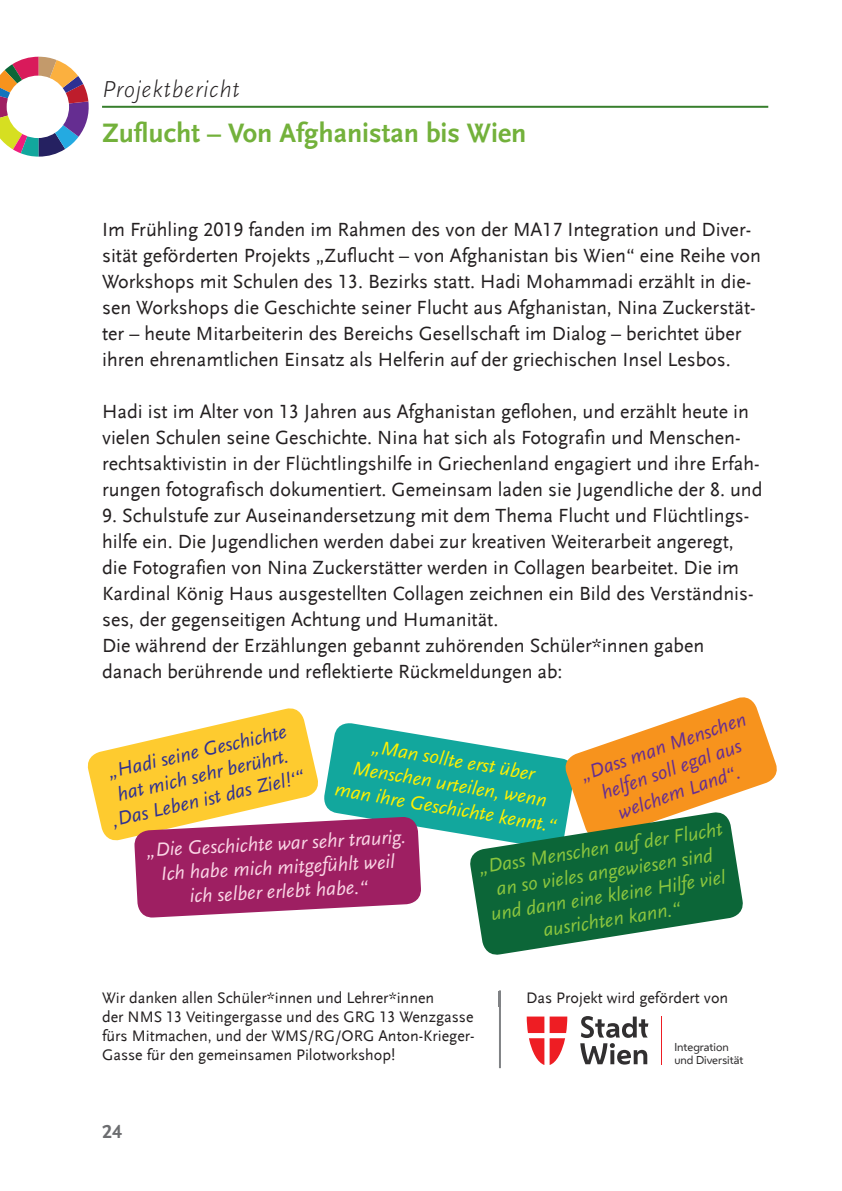
<style>
.page{position:relative;width:842px;height:1191px;background:#fff}
.page>*{position:absolute;margin:0;border:0;box-sizing:border-box;transform-origin:0 0}
.t1{font:700 28px "Scala Sans LF";color:#73b13b}
.t2{font:italic 300 24px "Scala Sans OT";letter-spacing:.025em;color:#231f20}
.t3{font:20px/26px "Scala Sans LF";color:#231f20}
.t4{font:italic 20px/24px "Scala Sans LF";color:#8bc63e;text-align:center}
.t5{font:italic 20px/24px "Scala Sans LF";color:#fad5e5;text-align:center}
.t6{font:italic 20px/24px "Scala Sans LF";color:#fff101;text-align:center}
.t7{font:italic 20px/24px "Scala Sans LF";color:#2e3092;text-align:center}
.t8{font:italic 20px/24px "Scala Sans LF";color:#652d91;text-align:center}
.t9{font:700 20px "Scala Sans LF";color:#6c6d70}
.t10{font:16px/19.2px "Scala Sans LF";color:#231f20;text-align:justify}
.t11{font:10.8px/13px "Wiener Melange";color:#312f30}
</style>
<div class="page">
<svg style="left:0;top:57px;width:89px;height:100px"></svg>
<div style="left:7px;top:76px;width:62px;height:62px;background:#fff;border-radius:50%"></div>
<hr style="left:102px;top:106px;width:666px;height:2px;background:#377e2c">
<svg style="left:87px;top:697px;width:690px;height:221px"></svg>
<svg style="left:468px;top:810px;width:277px;height:145px;fill:#0c6638"></svg>
<svg style="left:527px;top:1016px;width:17px;height:49px"></svg>
<svg style="left:550px;top:1016px;width:17px;height:49px"></svg>
<svg style="left:580px;top:1016px;width:68px;height:48px"></svg>
<hr style="left:661px;top:1016px;width:1px;height:49px;background:#ee1d23">
<hr style="left:499px;top:1006px;width:2px;height:62px;background:#808285">
<svg style="left:499px;top:990px;width:2px;height:16px"></svg>
<p class="t2" style="left:102px;top:77px;width:139px">Projektbericht</p>
<h1 class="t1" style="left:102px;top:118px;width:426px">Zuflucht – Von Afghanistan bis Wien</h1>
<p class="t3" style="left:102px;top:217px;width:660px">Im Frühling 2019 fanden im Rahmen des von der MA17 Integration und Diver&shy;sität geförderten Projekts „Zuflucht – von Afghanistan bis Wien“ eine Reihe von Workshops mit Schulen des 13. Bezirks statt. Hadi Mohammadi erzählt in die&shy;sen Workshops die Geschichte seiner Flucht aus Afghanistan, Nina Zuckerstät&shy;ter – heute Mitarbeiterin des Bereichs Gesellschaft im Dialog – berichtet über ihren ehrenamtlichen Einsatz als Helferin auf der griechischen Insel Lesbos.</p>
<p class="t3" style="left:102px;top:399px;width:662px">Hadi ist im Alter von 13 Jahren aus Afghanistan geflohen, und erzählt heute in vielen Schulen seine Geschichte. Nina hat sich als Fotografin und Menschen&shy;rechtsaktivistin in der Flüchtlingshilfe in Griechenland engagiert und ihre Erfah&shy;rungen fotografisch dokumentiert. Gemeinsam laden sie Jugendliche der 8. und</p>
<p class="t3" style="left:102px;top:503px;width:653px">9. Schulstufe zur Auseinandersetzung mit dem Thema Flucht und Flüchtlings&shy;hilfe ein. Die Jugendlichen werden dabei zur kreativen Weiterarbeit angeregt, die Fotografien von Nina Zuckerstätter werden in Collagen bearbeitet. Die im Kardinal König Haus ausgestellten Collagen zeichnen ein Bild des Verständnis&shy;ses, der gegenseitigen Achtung und Humanität.<br>Die während der Erzählungen gebannt zuhörenden Schüler*innen gaben danach berührende und reflektierte Rückmeldungen ab:</p>
<p class="t8" style="left:578px;top:763px;width:174px;rotate:-19deg">„Dass man Menschen helfen soll egal aus welchem Land“.</p>
<p class="t4" style="left:478px;top:855px;width:247px;rotate:-9deg">„Dass Menschen auf der Flucht an so vieles angewiesen sind und dann eine kleine Hilfe viel ausrichten kann.“</p>
<p class="t7" style="left:99px;top:762px;width:198px;rotate:-13deg">„Hadi seine Geschichte hat mich sehr berührt. ‚Das Leben ist das Ziel!‘“</p>
<p class="t6" style="left:346px;top:729px;width:226px;rotate:10deg">„Man sollte erst über<br>Menschen urteilen, wenn man ihre Geschichte kennt.“</p>
<p class="t5" style="left:146px;top:838px;width:261px;rotate:-3deg">„Die Geschichte war sehr traurig.<br>Ich habe mich mitgefühlt weil ich selber erlebt habe.“</p>
<p class="t10" style="left:102px;top:988px;width:334px">Wir danken allen Schüler*innen und Lehrer*innen</p>
<p class="t10" style="left:526px;top:988px;width:204px">Das Projekt wird gefördert von</p>
<p class="t10" style="left:102px;top:1007px;width:374px">der NMS 13 Veitingergasse und des GRG 13 Wenzgasse fürs Mitmachen, und der WMS/RG/ORG Anton-Krieger-Gasse für den gemeinsamen Pilotworkshop!</p>
<p class="t9" style="left:102px;top:1120px;width:21px">24</p>
<p class="t11" style="left:674px;top:1041px;width:71px">Integration und Diversität</p>
</div>
